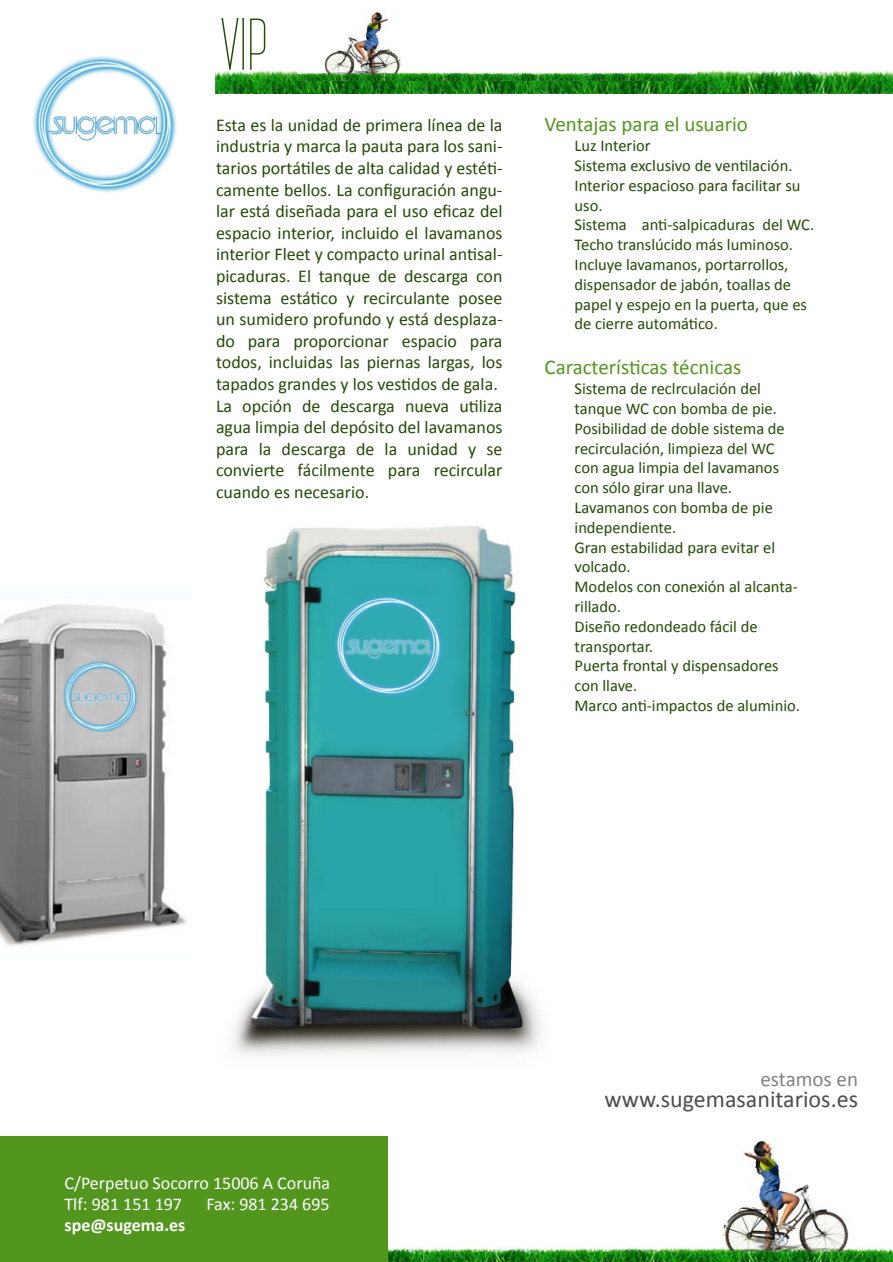
<style>
.page{position:relative;width:893px;height:1262px;background:#fff}
.page>*{position:absolute;margin:0;border:0;box-sizing:border-box;transform-origin:0 0}
.t1{font:72px "Wire One";color:#244a07}
.t2{font:24px "Calibri";color:#4d4d4d}
.t3{font:21px "Calibri";color:#52961e}
.t4{font:21px "Calibri";color:#808080}
.t5{font:18px/21.6px "Calibri";color:#244a07}
.t6{font:18px/21px "Calibri";color:#fff}
.t7{font:700 18px "Calibri";color:#fff}
.t8{font:16.5px/19.8px "Calibri";color:#244a07}
</style>
<div class="page">
<img style="left:216px;top:71px;width:677px;height:22px">
<img style="left:387px;top:1137px;width:506px;height:125px">
<div style="left:0;top:1136px;width:387px;height:126px;background:#52961e"></div>
<img style="left:297px;top:10px;width:400px;height:71px">
<img style="left:33px;top:56px;width:144px;height:136px">
<img style="left:233px;top:526px;width:308px;height:529px">
<img style="left:329px;top:592px;width:121px;height:105px">
<img style="left:0;top:604px;width:186px;height:342px">
<img style="left:60px;top:660px;width:83px;height:72px">
<p class="t1" style="left:220px;top:5px;width:48px">VIP</p>
<p class="t5" style="left:216px;top:113px;width:288px">Esta es la unidad de primera línea de la industria y marca la pauta para los sani&shy;tarios portátiles de alta calidad y estéti&shy;camente bellos. La configuración angu&shy;lar está diseñada para el uso eficaz del espacio interior, incluido el lavamanos interior Fleet y compacto urinal antisal&shy;picaduras. El tanque de descarga con sistema estático y recirculante posee un sumidero profundo y está desplaza&shy;do para proporcionar espacio para todos, incluidas las piernas largas, los tapados grandes y los vestidos de gala.<br>La opción de descarga nueva utiliza agua limpia del depósito del lavamanos para la descarga de la unidad y se convierte fácilmente para recircular cuando es necesario.</p>
<p class="t3" style="left:544px;top:111px;width:205px">Ventajas para el usuario</p>
<p class="t8" style="left:574px;top:135px;width:241px">Luz Interior<br>Sistema exclusivo de ventilación.<br>Interior espacioso para facilitar su uso.<br>Sistema anti-salpicaduras del WC.<br>Techo translúcido más luminoso.<br>Incluye lavamanos, portarrollos, dispensador de jabón, toallas de papel y espejo en la puerta, que es de cierre automático.</p>
<p class="t3" style="left:544px;top:354px;width:198px">Características técnicas</p>
<p class="t8" style="left:574px;top:378px;width:227px">Sistema de reclrculación del tanque WC con bomba de pie.<br>Posibilidad de doble sistema de recirculación, limpieza del WC con agua limpia del lavamanos con sólo girar una llave.<br>Lavamanos con bomba de pie independiente.<br>Gran estabilidad para evitar el volcado.<br>Modelos con conexión al alcanta&shy;rillado.<br>Diseño redondeado fácil de transportar.<br>Puerta frontal y dispensadores con llave.<br>Marco anti-impactos de aluminio.</p>
<p class="t6" style="left:64px;top:1171px;width:267px">C/Perpetuo Socorro 15006 A Coruña<br>Tlf: 981 151 197</p>
<p class="t6" style="left:206px;top:1192px;width:125px">Fax: 981 234 695</p>
<p class="t7" style="left:64px;top:1213px;width:122px">spe@sugema.es</p>
<p class="t4" style="left:760px;top:1066px;width:99px">estamos en</p>
<p class="t2" style="left:605px;top:1084px;width:255px">www.sugemasanitarios.es</p>
</div>
